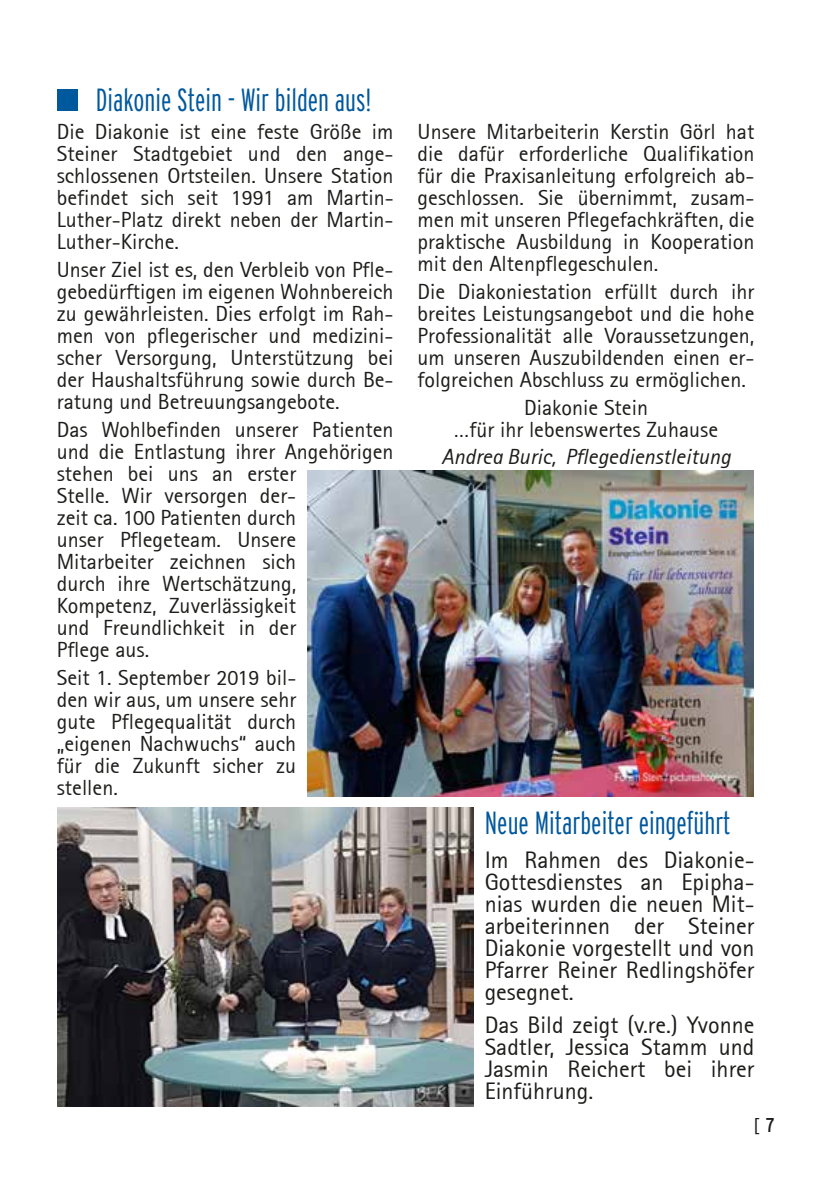
<style>
.page{position:relative;width:840px;height:1191px;background:#fff}
.page>*{position:absolute;margin:0;border:0;box-sizing:border-box;transform-origin:0 0}
.t1{font:300 extra-condensed 32px "Interstate";color:#00589d}
.t2{font:24px/22px "Rotis Sans Serif 55";color:#1d1d1b;text-align:justify}
.t3{font:22px/22px "Rotis Sans Serif 55";color:#1d1d1b;text-align:justify}
.t4{font:22px "Rotis Sans Serif Italic 56";color:#1d1d1b}
.t5{font:300 20px "Interstate";color:#1d1d1b}
.s1{font-weight:400;font-stretch:condensed}
</style>
<div class="page">
<div style="left:57px;top:89px;width:21px;height:22px;background:#00589d"></div>
<img style="left:307px;top:470px;width:446px;height:326px">
<img style="left:58px;top:808px;width:415px;height:298px">
<h1 class="t1" style="left:96px;top:82px;width:277px">Diakonie Stein - Wir bilden aus!</h1>
<p class="t3" style="left:57px;top:121px;width:338px">Die Diakonie ist eine feste Größe im Steiner Stadtgebiet und den ange&shy;schlossenen Ortsteilen. Unsere Station befindet sich seit 1991 am Martin-Luther-Platz direkt neben der Martin-Luther-Kirche.</p>
<p class="t3" style="left:57px;top:258px;width:338px">Unser Ziel ist es, den Verbleib von Pfle&shy;gebedürftigen im eigenen Wohnbereich zu gewährleisten. Dies erfolgt im Rah&shy;men von pflegerischer und medizini&shy;scher Versorgung, Unterstützung bei der Haushaltsführung sowie durch Be&shy;ratung und Betreuungsangebote.</p>
<p class="t3" style="left:57px;top:418px;width:338px;text-align:left">Das Wohlbefinden unserer Patienten und die Entlastung ihrer Angehörigen stehen bei uns an erster<br>Stelle. Wir versorgen der-<br>zeit ca. 100 Patienten durch<br>unser Pflegeteam. Unsere<br>Mitarbeiter zeichnen sich<br>durch ihre Wertschätzung,<br>Kompetenz, Zuverlässigkeit<br>und Freundlichkeit in der<br>Pflege aus.</p>
<p class="t3" style="left:57px;top:666px;width:241px">Seit 1. September 2019 bil&shy;den wir aus, um unsere sehr gute Pflegequalität durch „eigenen Nachwuchs“ auch für die Zukunft sicher zu stellen.</p>
<p class="t3" style="left:417px;top:121px;width:338px">Unsere Mitarbeiterin Kerstin Görl hat die dafür erforderliche Qualifikation für die Praxisanleitung erfolgreich ab&shy;geschlossen. Sie übernimmt, zusam&shy;men mit unseren Pflegefachkräften, die praktische Ausbildung in Kooperation mit den Altenpflegeschulen.</p>
<p class="t3" style="left:417px;top:280px;width:338px">Die Diakoniestation erfüllt durch ihr breites Leistungsangebot und die hohe Professionalität alle Voraussetzungen, um unseren Auszubildenden einen er&shy;folgreichen Abschluss zu ermöglichen.</p>
<p class="t3" style="left:453px;top:396px;width:265px;text-align:center">Diakonie Stein<br>…für ihr lebenswertes Zuhause</p>
<p class="t4" style="left:441px;top:444px;width:290px">Andrea Buric, Pflegedienstleitung</p>
<h1 class="t1" style="left:484px;top:805px;width:247px">Neue Mitarbeiter eingeführt</h1>
<p class="t2" style="left:484px;top:848px;width:271px">Im Rahmen des Diakonie-Gottesdienstes an Epipha&shy;nias wurden die neuen Mit&shy;arbeiterinnen der Steiner Diakonie vorgestellt und von Pfarrer Reiner Redlingshöfer gesegnet.</p>
<p class="t2" style="left:484px;top:1013px;width:271px">Das Bild zeigt (v.re.) Yvonne Sadtler, Jessica Stamm und Jasmin Reichert bei ihrer Einführung.</p>
<p class="t5" style="left:753px;top:1113px;width:23px">[ <span class="s1">7</span></p>
</div>
